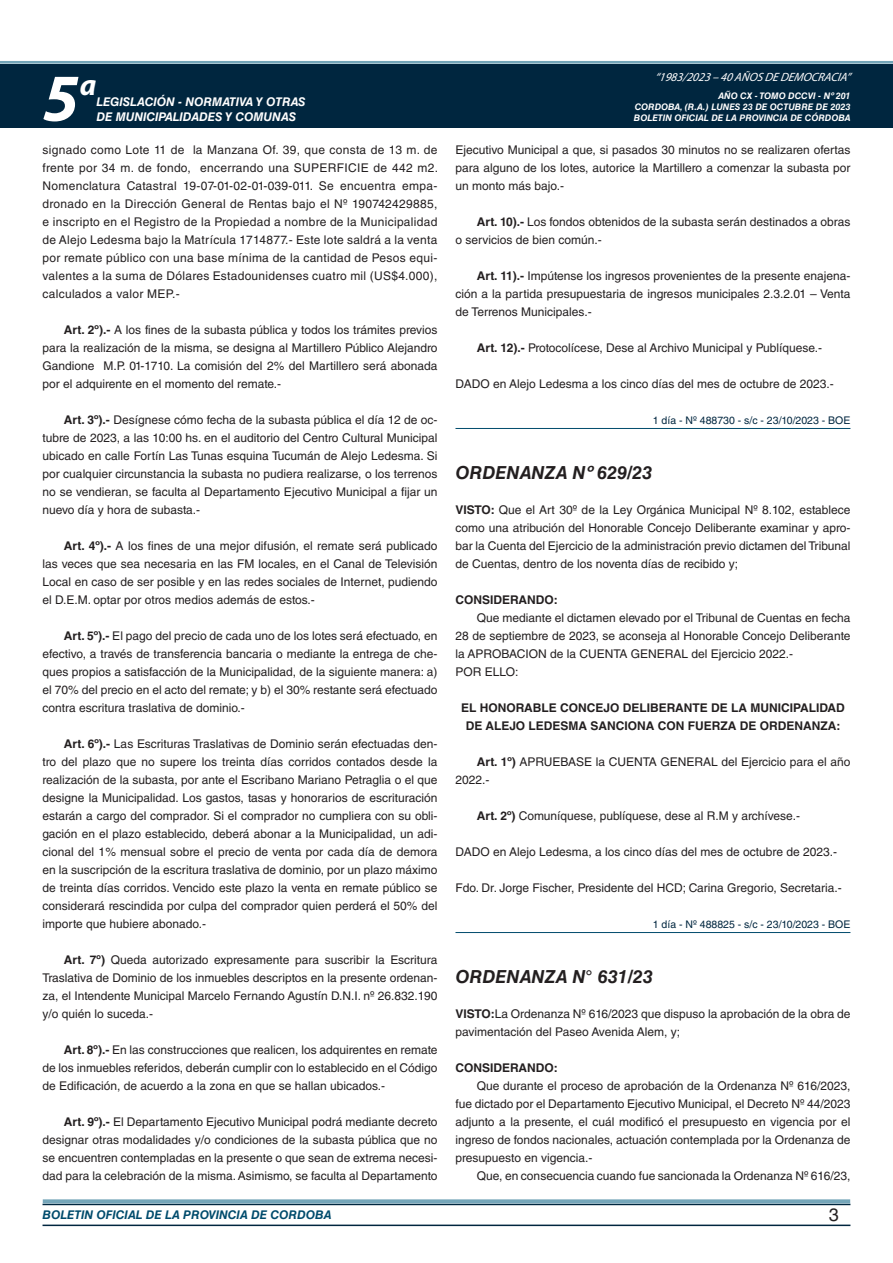
<style>
.page{position:relative;width:893px;height:1263px;background:#fff}
.page>*{position:absolute;margin:0;border:0;box-sizing:border-box;transform-origin:0 0}
.t1{font:italic 700 67.5px "Myriad Pro";color:#fff}
.t2{font:italic 700 30px "Myriad Pro";color:#fff}
.NOMBRE_DE_MINISTERIO{font:italic 700 18px "Helvetica LT Std";color:#231f20}
.t3{font:18px "Helvetica LT Std";color:#231f20}
.TEXTO_BASE{font:12px/18px "Helvetica LT Std";color:#231f20;text-align:justify}
.RESUELVE{font:700 12px/18px "Helvetica LT Std";color:#231f20;text-align:center}
.t4{font:italic 700 12px "Helvetica LT Std";color:#fff}
.t5{font:italic 700 12px "Helvetica LT Std";color:#004b6c}
.t6{font:italic 12px "Myriad Pro";color:#fff}
.TEXTO_BASE-2{font:700 12px "Helvetica LT Std";color:#231f20}
.FECHA_DE_VENCIMIENTO{font:10.5px "Helvetica LT Std";color:#00263f}
.t7{font:italic 700 9px/10.8px "Helvetica LT Std";color:#fff;text-align:justify}
.s1{font-weight:700}
</style>
<div class="page">
<div style="left:0;top:61px;width:893px;height:6px;background:#fff;opacity:.75"></div>
<div style="left:0;top:64px;width:893px;height:64px;background:#00263f"></div>
<hr style="left:43px;top:1224px;width:807px;height:2px;background:#00263f">
<div style="left:42px;top:1198px;width:809px;height:8px;background:#fff;opacity:.75"></div>
<hr style="left:455px;top:428px;width:395px;height:1px;background:#004b6c">
<hr style="left:455px;top:932px;width:395px;height:1px;background:#004b6c">
<h1 class="t1" style="left:43px;top:54px;width:38px">5</h1>
<h2 class="t2" style="left:80px;top:66px;width:18px">a</h2>
<p class="t4" style="left:96px;top:95px;width:211px">LEGISLACIÓN - NORMATIVA Y OTRAS</p>
<p class="t4" style="left:96px;top:109px;width:201px">DE MUNICIPALIDADES Y COMUNAS</p>
<p class="TEXTO_BASE" style="left:43px;top:141px;width:397px">signado como Lote 11 de la Manzana Of. 39, que consta de 13 m. de frente por 34 m. de fondo, encerrando una SUPERFICIE de 442 m2.<br>Nomenclatura Catastral 19-07-01-02-01-039-011. Se encuentra empa&shy;dronado en la Dirección General de Rentas bajo el Nº 190742429885, e inscripto en el Registro de la Propiedad a nombre de la Municipalidad de Alejo Ledesma bajo la Matrícula 1714877.- Este lote saldrá a la venta por remate público con una base mínima de la cantidad de Pesos equi&shy;valentes a la suma de Dólares Estadounidenses cuatro mil (US$4.000), calculados a valor MEP.-</p>
<p class="TEXTO_BASE" style="left:43px;top:321px;width:396px;text-indent:21px"><span class="s1">Art. 2º).-</span> A los fines de la subasta pública y todos los trámites previos para la realización de la misma, se designa al Martillero Público Alejandro Gandione M.P. 01-1710. La comisión del 2% del Martillero será abonada por el adquirente en el momento del remate.-</p>
<p class="TEXTO_BASE" style="left:43px;top:411px;width:396px;text-indent:21px"><span class="s1">Art. 3º).-</span> Desígnese cómo fecha de la subasta pública el día 12 de oc&shy;tubre de 2023, a las 10:00 hs. en el auditorio del Centro Cultural Municipal ubicado en calle Fortín Las Tunas esquina Tucumán de Alejo Ledesma. Si por cualquier circunstancia la subasta no pudiera realizarse, o los terrenos no se vendieran, se faculta al Departamento Ejecutivo Municipal a fijar un nuevo día y hora de subasta.-</p>
<p class="TEXTO_BASE" style="left:43px;top:537px;width:396px;text-indent:21px"><span class="s1">Art. 4º).-</span> A los fines de una mejor difusión, el remate será publicado las veces que sea necesaria en las FM locales, en el Canal de Televisión Local en caso de ser posible y en las redes sociales de Internet, pudiendo el D.E.M. optar por otros medios además de estos.-</p>
<p class="TEXTO_BASE" style="left:43px;top:627px;width:396px;text-indent:21px"><span class="s1">Art. 5º).-</span> El pago del precio de cada uno de los lotes será efectuado, en efectivo, a través de transferencia bancaria o mediante la entrega de che&shy;ques propios a satisfacción de la Municipalidad, de la siguiente manera: a) el 70% del precio en el acto del remate; y b) el 30% restante será efectuado contra escritura traslativa de dominio.-</p>
<p class="TEXTO_BASE" style="left:43px;top:735px;width:396px;text-indent:21px"><span class="s1">Art. 6º).-</span> Las Escrituras Traslativas de Dominio serán efectuadas den&shy;tro del plazo que no supere los treinta días corridos contados desde la realización de la subasta, por ante el Escribano Mariano Petraglia o el que designe la Municipalidad. Los gastos, tasas y honorarios de escrituración estarán a cargo del comprador. Si el comprador no cumpliera con su obli&shy;gación en el plazo establecido, deberá abonar a la Municipalidad, un adi&shy;cional del 1% mensual sobre el precio de venta por cada día de demora en la suscripción de la escritura traslativa de dominio, por un plazo máximo de treinta días corridos. Vencido este plazo la venta en remate público se considerará rescindida por culpa del comprador quien perderá el 50% del importe que hubiere abonado.-</p>
<p class="TEXTO_BASE" style="left:43px;top:951px;width:396px;text-indent:21px"><span class="s1">Art. 7º)</span> Queda autorizado expresamente para suscribir la Escritura Traslativa de Dominio de los inmuebles descriptos en la presente ordenan&shy;za, el Intendente Municipal Marcelo Fernando Agustín D.N.I. nº 26.832.190 y/o quién lo suceda.-</p>
<p class="TEXTO_BASE" style="left:43px;top:1041px;width:396px;text-indent:21px"><span class="s1">Art. 8º).-</span> En las construcciones que realicen, los adquirentes en remate de los inmuebles referidos, deberán cumplir con lo establecido en el Código de Edificación, de acuerdo a la zona en que se hallan ubicados.-</p>
<p class="TEXTO_BASE" style="left:43px;top:1113px;width:396px;text-indent:21px"><span class="s1">Art. 9º).-</span> El Departamento Ejecutivo Municipal podrá mediante decreto designar otras modalidades y/o condiciones de la subasta pública que no se encuentren contempladas en la presente o que sean de extrema necesi&shy;dad para la celebración de la misma. Asimismo, se faculta al Departamento</p>
<p class="t6" style="left:655px;top:70px;width:197px">“ 1983/2023 – 40 AÑOS DE DEMOCRACIA”</p>
<p class="t7" style="left:634px;top:91px;width:218px;text-indent:84px">AÑO CX - TOMO DCCVI - Nº 201<br>CORDOBA, (R.A.) LUNES 23 DE OCTUBRE DE 2023<br>BOLETIN OFICIAL DE LA PROVINCIA DE CÓRDOBA</p>
<p class="TEXTO_BASE" style="left:455px;top:141px;width:396px">Ejecutivo Municipal a que, si pasados 30 minutos no se realizaren ofertas para alguno de los lotes, autorice la Martillero a comenzar la subasta por un monto más bajo.-</p>
<p class="TEXTO_BASE" style="left:455px;top:213px;width:396px;text-indent:21px"><span class="s1">Art. 10).-</span> Los fondos obtenidos de la subasta serán destinados a obras o servicios de bien común.-</p>
<p class="TEXTO_BASE" style="left:455px;top:267px;width:396px;text-indent:21px"><span class="s1">Art. 11).-</span> Impútense los ingresos provenientes de la presente enajena&shy;ción a la partida presupuestaria de ingresos municipales 2.3.2.01 – Venta de Terrenos Municipales.-</p>
<p class="TEXTO_BASE" style="left:477px;top:339px;width:347px"><span class="s1">Art. 12).-</span> Protocolícese, Dese al Archivo Municipal y Publíquese.-</p>
<p class="TEXTO_BASE" style="left:455px;top:375px;width:380px">DADO en Alejo Ledesma a los cinco días del mes de octubre de 2023.-</p>
<p class="FECHA_DE_VENCIMIENTO" style="left:653px;top:414px;width:199px">1 día - Nº 488730 - s/c - 23/10/2023 - BOE</p>
<p class="NOMBRE_DE_MINISTERIO" style="left:455px;top:462px;width:198px">ORDENANZA Nº 629/23</p>
<p class="TEXTO_BASE" style="left:455px;top:501px;width:396px"><span class="s1">VISTO:</span> Que el Art 30º de la Ley Orgánica Municipal Nº 8.102, establece como una atribución del Honorable Concejo Deliberante examinar y apro&shy;bar la Cuenta del Ejercicio de la administración previo dictamen del Tribunal de Cuentas, dentro de los noventa días de recibido y;</p>
<p class="TEXTO_BASE-2" style="left:455px;top:592px;width:104px">CONSIDERANDO:</p>
<p class="TEXTO_BASE" style="left:455px;top:609px;width:396px;text-indent:21px">Que mediante el dictamen elevado por el Tribunal de Cuentas en fecha 28 de septiembre de 2023, se aconseja al Honorable Concejo Deliberante la APROBACION de la CUENTA GENERAL del Ejercicio 2022.-</p>
<p class="TEXTO_BASE" style="left:455px;top:663px;width:64px">POR ELLO:</p>
<p class="RESUELVE" style="left:461px;top:698px;width:385px">EL HONORABLE CONCEJO DELIBERANTE DE LA MUNICIPALIDAD<br>DE ALEJO LEDESMA SANCIONA CON FUERZA DE ORDENANZA:</p>
<p class="TEXTO_BASE" style="left:455px;top:753px;width:396px;text-indent:21px"><span class="s1">Art. 1º)</span> APRUEBASE la CUENTA GENERAL del Ejercicio para el año<br>2022.-</p>
<p class="TEXTO_BASE" style="left:477px;top:807px;width:325px"><span class="s1">Art. 2º)</span> Comuníquese, publíquese, dese al R.M y archívese.-</p>
<p class="TEXTO_BASE" style="left:455px;top:843px;width:383px">DADO en Alejo Ledesma, a los cinco días del mes de octubre de 2023.-</p>
<p class="TEXTO_BASE" style="left:455px;top:879px;width:388px">Fdo. Dr. Jorge Fischer, Presidente del HCD; Carina Gregorio, Secretaria.-</p>
<p class="FECHA_DE_VENCIMIENTO" style="left:653px;top:918px;width:199px">1 día - Nº 488825 - s/c - 23/10/2023 - BOE</p>
<p class="NOMBRE_DE_MINISTERIO" style="left:455px;top:966px;width:199px">ORDENANZA N° 631/23</p>
<p class="TEXTO_BASE" style="left:455px;top:1005px;width:396px"><span class="s1">VISTO:</span>La Ordenanza Nº 616/2023 que dispuso la aprobación de la obra de pavimentación del Paseo Avenida Alem, y;</p>
<p class="TEXTO_BASE-2" style="left:455px;top:1060px;width:104px">CONSIDERANDO:</p>
<p class="TEXTO_BASE" style="left:455px;top:1077px;width:396px;text-indent:21px">Que durante el proceso de aprobación de la Ordenanza Nº 616/2023, fue dictado por el Departamento Ejecutivo Municipal, el Decreto Nº 44/2023 adjunto a la presente, el cuál modificó el presupuesto en vigencia por el ingreso de fondos nacionales, actuación contemplada por la Ordenanza de presupuesto en vigencia.-</p>
<p class="TEXTO_BASE" style="left:477px;top:1167px;width:375px">Que, en consecuencia cuando fue sancionada la Ordenanza Nº 616/23,</p>
<p class="t5" style="left:43px;top:1208px;width:290px">BOLETIN OFICIAL DE LA PROVINCIA DE CORDOBA</p>
<h3 class="t3" style="left:829px;top:1204px;width:12px">3</h3>
</div>
